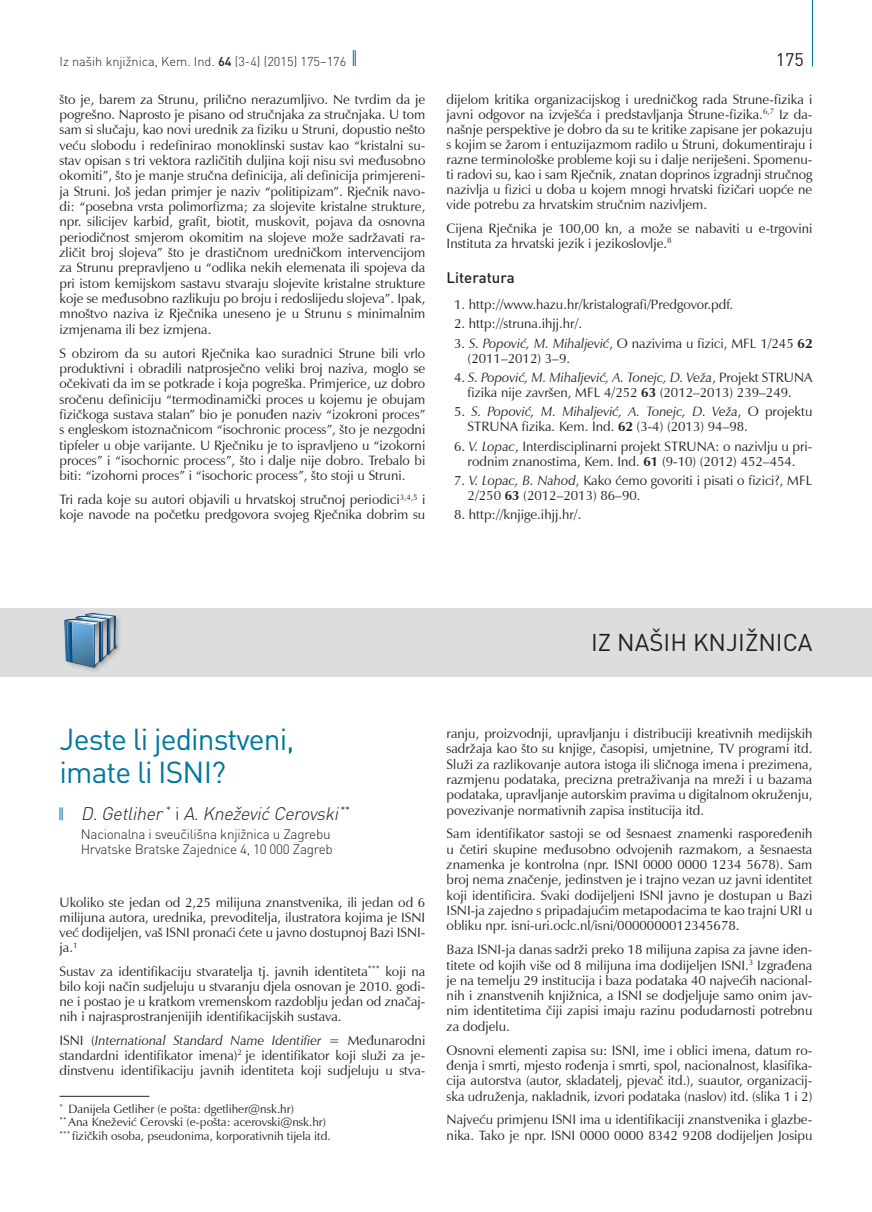
<style>
.page{position:relative;width:872px;height:1212px;background:#fff}
.page>*{position:absolute;margin:0;border:0;box-sizing:border-box;transform-origin:0 0}
._23_Naslov_rubrike{font:30px/33px "DIN Pro";letter-spacing:-.03em;color:#0076a3}
.t1{font:24px "DIN Pro";color:#231f20}
._24_Autor_rubrike{font:italic 300 18px "DIN Pro";color:#231f20}
.t2{font:18px "DIN Pro";color:#231f20}
._15_Popis_krat__i_Li{font:500 15px "DIN Pro";color:#231f20}
._26_Tekst_rubrike{font:13.5px/15.3px "Zapf Humanist Roman KUI";color:#231f20;text-align:justify}
._25_Adresa_autora_ru{font:300 13.5px/15px "DIN Pro";letter-spacing:-.02em;color:#231f20}
.t3{font:300 12.75px "DIN Pro";color:#231f20}
._06_AUTOR_ZA_DOPISIV{font:12px "Zapf Humanist Roman KUI";color:#231f20}
.s1{font-weight:500}
.s2{font-family:"Zapf Humanist Italic KUI"}
.s3{font-family:"Zapf Humanist Bold KUI"}
.s4{font-style:normal}
</style>
<div class="page">
<hr style="left:812px;top:0;width:1px;height:66px;background:#0076a3">
<svg style="left:353px;top:50px;width:3px;height:16px"></svg>
<hr style="left:60px;top:1096px;width:89px;height:1px;background:#231f20">
<div style="left:0;top:608px;width:872px;height:68px;background:#dcdddf"></div>
<svg style="left:60px;top:807px;width:3px;height:13px"></svg>
<div style="left:63px;top:612px;width:61px;height:62px;background:#231f20;opacity:.25"></div>
<img style="left:64px;top:614px;width:54px;height:53px">
<p class="t3" style="left:60px;top:53px;width:288px">Iz naših knjižnica, Kem. Ind. <span class="s1">64</span> (3-4) (2015) 175–176</p>
<p class="t2" style="left:775px;top:47px;width:30px">175</p>
<p class="_26_Tekst_rubrike" style="left:60px;top:92px;width:367px">što je, barem za Strunu, prilično nerazumljivo. Ne tvrdim da je pogrešno. Naprosto je pisano od stručnjaka za stručnjaka. U tom sam si slučaju, kao novi urednik za fiziku u Struni, dopustio nešto veću slobodu i redefinirao monoklinski sustav kao “kristalni su&shy;stav opisan s tri vektora različitih duljina koji nisu svi međusobno okomiti”, što je manje stručna definicija, ali definicija primjereni&shy;ja Struni. Još jedan primjer je naziv “politipizam”. Rječnik navo&shy;di: “posebna vrsta polimorfizma; za slojevite kristalne strukture, npr. silicijev karbid, grafit, biotit, muskovit, pojava da osnovna periodičnost smjerom okomitim na slojeve može sadržavati ra&shy;zličit broj slojeva” što je drastičnom uredničkom intervencijom za Strunu prepravljeno u “odlika nekih elemenata ili spojeva da pri istom kemijskom sastavu stvaraju slojevite kristalne strukture koje se međusobno razlikuju po broju i redoslijedu slojeva”. Ipak, mnoštvo naziva iz Rječnika uneseno je u Strunu s minimalnim izmjenama ili bez izmjena.</p>
<p class="_26_Tekst_rubrike" style="left:60px;top:346px;width:367px">S obzirom da su autori Rječnika kao suradnici Strune bili vrlo produktivni i obradili natprosječno veliki broj naziva, moglo se očekivati da im se potkrade i koja pogreška. Primjerice, uz dobro sročenu definiciju “termodinamički proces u kojemu je obujam fizičkoga sustava stalan” bio je ponuđen naziv “izokroni proces” s engleskom istoznačnicom “isochronic process”, što je nezgodni tipfeler u obje varijante. U Rječniku je to ispravljeno u “izokorni proces” i “isochornic process”, što i dalje nije dobro. Trebalo bi biti: “izohorni proces” i “isochoric process”, što stoji u Struni.</p>
<p class="_26_Tekst_rubrike" style="left:60px;top:492px;width:367px">Tri rada koje su autori objavili u hrvatskoj stručnoj periodici<sup>3,4,5</sup> i koje navode na početku predgovora svojeg Rječnika dobrim su</p>
<p class="_26_Tekst_rubrike" style="left:446px;top:92px;width:367px">dijelom kritika organizacijskog i uredničkog rada Strune-fizika i javni odgovor na izvješća i predstavljanja Strune-fizika.<sup>6,7</sup> Iz da&shy;našnje perspektive je dobro da su te kritike zapisane jer pokazuju s kojim se žarom i entuzijazmom radilo u Struni, dokumentiraju i razne terminološke probleme koji su i dalje neriješeni. Spomenu&shy;ti radovi su, kao i sam Rječnik, znatan doprinos izgradnji stručnog nazivlja u fizici u doba u kojem mnogi hrvatski fizičari uopće ne vide potrebu za hrvatskim stručnim nazivljem.</p>
<p class="_26_Tekst_rubrike" style="left:446px;top:221px;width:367px">Cijena Rječnika je 100,00 kn, a može se nabaviti u e-trgovini<br>Instituta za hrvatski jezik i jezikoslovlje.<sup>8</sup></p>
<p class="_15_Popis_krat__i_Li" style="left:446px;top:268px;width:70px">Literatura</p>
<p class="_26_Tekst_rubrike" style="left:454px;top:298px;width:281px">1. http://www.hazu.hr/kristalografi/Predgovor.pdf.</p>
<p class="_26_Tekst_rubrike" style="left:454px;top:317px;width:129px">2. http://struna.ihjj.hr/.</p>
<p class="_26_Tekst_rubrike" style="left:467px;top:336px;width:346px;text-indent:-14px">3. <span class="s2">S. Popović, M. Mihaljević</span>, O nazivima u fizici, MFL 1/245 <span class="s3">62 </span>(2011–2012) 3–9.</p>
<p class="_26_Tekst_rubrike" style="left:454px;top:371px;width:360px;text-align:center">4. <span class="s2">S. Popović, M. Mihaljević, A. Tonejc, D. Veža</span>, Projekt STRUNA fizika nije završen, MFL 4/252 <span class="s3">63</span> (2012–2013) 239–249.</p>
<p class="_26_Tekst_rubrike" style="left:467px;top:405px;width:346px;text-indent:-14px">5. <span class="s2">S. Popović, M. Mihaljević, A. Tonejc, D. Veža</span>, O projektu<br>STRUNA fizika. Kem. Ind. <span class="s3">62</span> (3-4) (2013) 94–98.</p>
<p class="_26_Tekst_rubrike" style="left:454px;top:439px;width:360px;text-align:center">6. <span class="s2">V. Lopac</span>, Interdisciplinarni projekt STRUNA: o nazivlju u pri&shy;rodnim znanostima, Kem. Ind. <span class="s3">61</span> (9-10) (2012) 452–454.</p>
<p class="_26_Tekst_rubrike" style="left:467px;top:474px;width:346px;text-indent:-14px">7. <span class="s2">V. Lopac, B. Nahod</span>, Kako ćemo govoriti i pisati o fizici?, MFL<br>2/250 <span class="s3">63</span> (2012–2013) 86–90.</p>
<p class="_26_Tekst_rubrike" style="left:454px;top:508px;width:129px">8. http://knjige.ihjj.hr/.</p>
<p class="t1" style="left:591px;top:626px;width:223px">IZ NAŠIH KNJIŽNICA</p>
<p class="_23_Naslov_rubrike" style="left:60px;top:722px;width:236px">Jeste li jedinstveni, imate li ISNI?</p>
<p class="_24_Autor_rubrike" style="left:81px;top:801px;width:271px">D.Getliher <sup>*</sup> <span class="s4">i</span> A.KneževićCerovski<sup>*</sup> <sup>*</sup></p>
<p class="_25_Adresa_autora_ru" style="left:81px;top:826px;width:253px">Nacionalna i sveučilišna knjižnica u Zagrebu<br>Hrvatske Bratske Zajednice 4, 10 000 Zagreb</p>
<p class="_26_Tekst_rubrike" style="left:60px;top:895px;width:367px">Ukoliko ste jedan od 2,25 milijuna znanstvenika, ili jedan od 6 milijuna autora, urednika, prevoditelja, ilustratora kojima je ISNI već dodijeljen, vaš ISNI pronaći ćete u javno dostupnoj Bazi ISNI&shy;ja.<sup>1</sup></p>
<p class="_26_Tekst_rubrike" style="left:60px;top:964px;width:367px">Sustav za identifikaciju stvaratelja tj. javnih identiteta<sup>***</sup> koji na bilo koji način sudjeluju u stvaranju djela osnovan je 2010. godi&shy;ne i postao je u kratkom vremenskom razdoblju jedan od značaj&shy;nih i najrasprostranjenijih identifikacijskih sustava.</p>
<p class="_26_Tekst_rubrike" style="left:60px;top:1033px;width:367px">ISNI (<span class="s2">International Standard Name Identifier</span> = Međunarodni standardni identifikator imena)<sup>2</sup> je identifikator koji služi za je&shy;dinstvenu identifikaciju javnih identiteta koji sudjeluju u stva-</p>
<p class="_06_AUTOR_ZA_DOPISIV" style="left:60px;top:1100px;width:236px"><sup>*</sup> Danijela Getliher (e pošta: dgetliher@nsk.hr)</p>
<p class="_06_AUTOR_ZA_DOPISIV" style="left:60px;top:1114px;width:268px"><sup>**</sup> Ana Knežević Cerovski (e-pošta: acerovski@nsk.hr)</p>
<p class="_06_AUTOR_ZA_DOPISIV" style="left:60px;top:1127px;width:273px"><sup>***</sup> fizičkih osoba, pseudonima, korporativnih tijela itd.</p>
<p class="_26_Tekst_rubrike" style="left:446px;top:726px;width:367px">ranju, proizvodnji, upravljanju i distribuciji kreativnih medijskih sadržaja kao što su knjige, časopisi, umjetnine, TV programi itd.<br>Služi za razlikovanje autora istoga ili sličnoga imena i prezimena, razmjenu podataka, precizna pretraživanja na mreži i u bazama podataka, upravljanje autorskim pravima u digitalnom okruženju, povezivanje normativnih zapisa institucija itd.</p>
<p class="_26_Tekst_rubrike" style="left:446px;top:827px;width:367px">Sam identifikator sastoji se od šesnaest znamenki raspoređenih u četiri skupine međusobno odvojenih razmakom, a šesnaesta znamenka je kontrolna (npr. ISNI 0000 0000 1234 5678). Sam broj nema značenje, jedinstven je i trajno vezan uz javni identitet koji identificira. Svaki dodijeljeni ISNI javno je dostupan u Bazi ISNI-ja zajedno s pripadajućim metapodacima te kao trajni URI u obliku npr. isni-uri.oclc.nl/isni/0000000012345678.</p>
<p class="_26_Tekst_rubrike" style="left:446px;top:943px;width:367px">Baza ISNI-ja danas sadrži preko 18 milijuna zapisa za javne iden&shy;titete od kojih više od 8 milijuna ima dodijeljen ISNI.<sup>3</sup> Izgrađena je na temelju 29 institucija i baza podataka 40 najvećih nacional&shy;nih i znanstvenih knjižnica, a ISNI se dodjeljuje samo onim jav&shy;nim identitetima čiji zapisi imaju razinu podudarnosti potrebnu za dodjelu.</p>
<p class="_26_Tekst_rubrike" style="left:446px;top:1043px;width:367px">Osnovni elementi zapisa su: ISNI, ime i oblici imena, datum ro&shy;đenja i smrti, mjesto rođenja i smrti, spol, nacionalnost, klasifika&shy;cija autorstva (autor, skladatelj, pjevač itd.), suautor, organizacij&shy;ska udruženja, nakladnik, izvori podataka (naslov) itd. (slika 1 i 2)</p>
<p class="_26_Tekst_rubrike" style="left:446px;top:1113px;width:367px">Najveću primjenu ISNI ima u identifikaciji znanstvenika i glazbe&shy;nika. Tako je npr. ISNI 0000 0000 8342 9208 dodijeljen Josipu</p>
</div>
